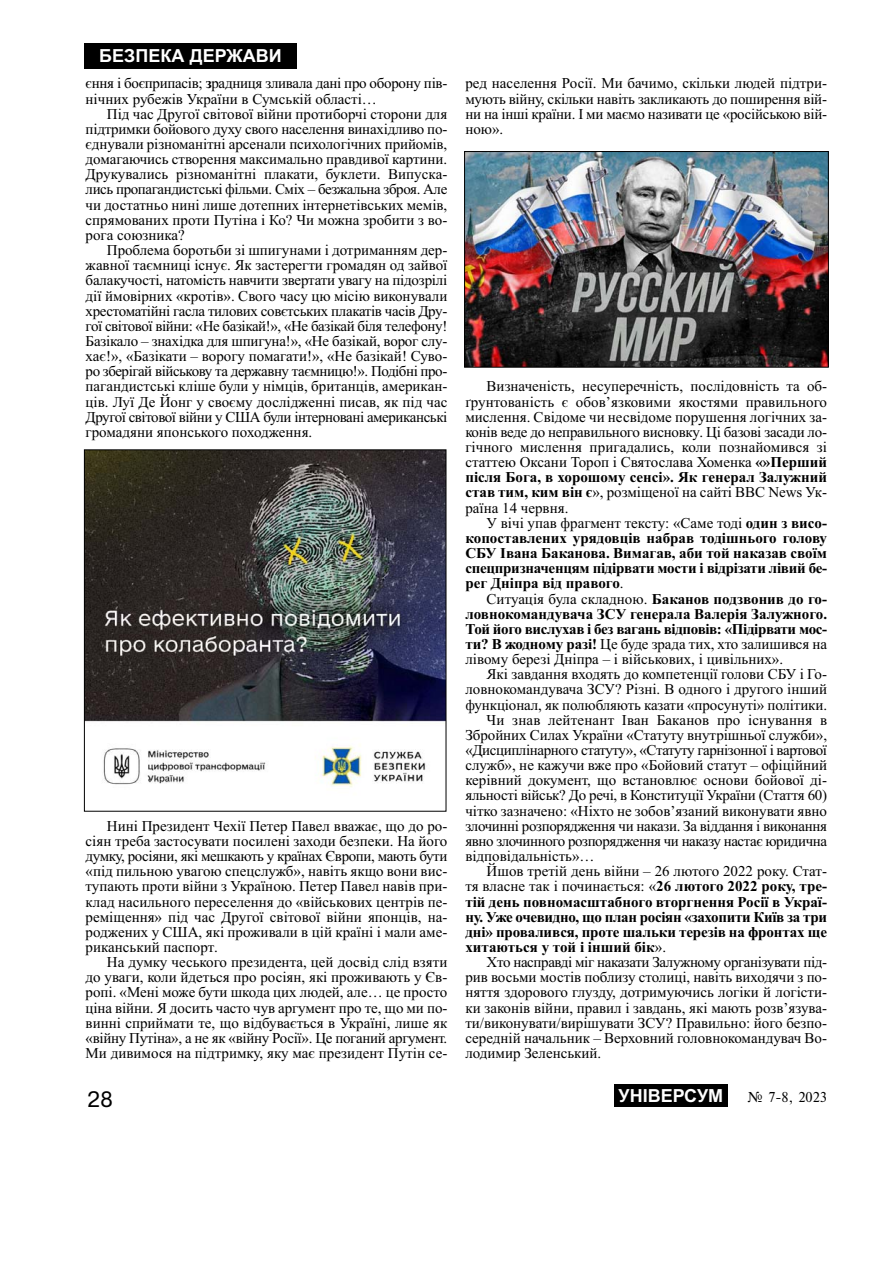
<style>
.page{position:relative;width:893px;height:1263px;background:#fff}
.page>*{position:absolute;margin:0;border:0;box-sizing:border-box;transform-origin:0 0}
.t1{font:21px "Ukr";color:#000}
.t2{font:700 18px "Arial";color:#fff}
.t3{font:15px/15.1px "Times New Roman";color:#000;text-align:justify}
.t4{font:700 15px/15.1px "Times New Roman";letter-spacing:-.02em;color:#000;text-align:justify}
.t5{font:15px/15.1px "Times New Roman";letter-spacing:-.02em;color:#000}
.t6{font:15px "Times New Roman";letter-spacing:-.03em;color:#000}
.t7{font:15px "Times New Roman";letter-spacing:-.025em;color:#000}
.t8{font:700 15px "Times New Roman";color:#000}
.t9{font:15px "Times";color:#000}
.s1{font-weight:700}
.s2{font-weight:400}
</style>
<div class="page">
<div style="left:84px;top:43px;width:213px;height:26px;background:#000"></div>
<div style="left:614px;top:1084px;width:113px;height:23px;background:#000"></div>
<img style="left:86px;top:452px;width:358px;height:335px">
<div style="left:84px;top:450px;width:362px;height:361px;border:1px solid #000"></div>
<img style="left:466px;top:153px;width:360px;height:213px">
<div style="left:464px;top:151px;width:364px;height:217px;border:1px solid #000"></div>
<p class="t2" style="left:99px;top:46px;width:184px">БЕЗПЕКА ДЕРЖАВИ</p>
<p class="t5" style="left:86px;top:77px;width:363px">єння і боєприпасів; <span class="s1">з</span>радниця зливала дані про оборону пів&shy;нічних рубежів України в Сумській області…</p>
<p class="t3" style="left:86px;top:108px;width:363px;text-indent:21px">Під час Другої світової війни протиборчі сторони для підтримки бойового духу свого населення винахідливо по&shy;єднували різноманітні арсенали психологічних прийомів, домагаючись створення максимально правдивої картини.<br>Друкувались різноманітні плакати, буклети. Випуска&shy;лись пропагандистські фільми. Сміх – безжальна зброя. Але чи достатньо нині лише дотепних інтернетівських мемів, спрямованих проти Путіна і Ко? Чи можна зробити з во&shy;рога союзника?</p>
<p class="t3" style="left:86px;top:244px;width:363px;text-indent:21px">Проблема боротьби зі шпигунами і дотриманням дер&shy;жавної таємниці існує. Як застерегти громадян од зайвої балакучості, натомість навчити звертати увагу на підозрілі дії ймовірних «кротів». Свого часу цю місію виконували хрестоматійні гасла тилових совєтських плакатів часів Дру&shy;гої світової війни: «Не базікай!», «Не базікай біля телефону!<br>Базікало – знахідка для шпигуна!», «Не базікай, ворог слу&shy;хає!», «Базікати – ворогу помагати!», «Не базікай! Суво&shy;ро зберігай військову та державну таємницю!». Подібні про&shy;пагандистські кліше були у німців, британців, американ&shy;ців. Луї Де Йонг у своєму дослідженні писав, як під час Другої світової війни у США були інтерновані американські громадяни японського походження.</p>
<p class="t3" style="left:86px;top:820px;width:363px;text-indent:21px">Нині Президент Чехії Петер Павел вважає, що до ро&shy;сіян треба застосувати посилені заходи безпеки. На його думку, росіяни, які мешкають у країнах Європи, мають бути «під пильною увагою спецслужб», навіть якщо вони вис&shy;тупають проти війни з Україною. Петер Павел навів при&shy;клад насильного переселення до «військових центрів пе&shy;реміщення» під час Другої світової війни японців, на&shy;роджених у США, які проживали в цій країні і мали аме&shy;риканський паспорт.</p>
<p class="t3" style="left:86px;top:956px;width:363px;text-indent:21px">На думку чеського президента, цей досвід слід взяти до уваги, коли йдеться про росіян, які проживають у Єв&shy;ропі. «Мені може бути шкода цих людей, але… це просто ціна війни. Я досить часто чув аргумент про те, що ми по&shy;винні сприймати те, що відбувається в Україні, лише як «війну Путіна», а не як «війну Росії». Це поганий аргумент.<br>Ми дивимося на підтримку, яку має президент Путін се-</p>
<p class="t3" style="left:465px;top:77px;width:363px">ред населення Росії. Ми бачимо, скільки людей підтри&shy;мують війну, скільки навіть закликають до поширення вій&shy;ни на інші країни. І ми маємо називати це «російською вій&shy;ною».</p>
<p class="t3" style="left:465px;top:380px;width:363px;text-indent:21px">Визначеність, несуперечність, послідовність та об&shy;ґрунтованість є обов’язковими якостями правильного мислення. Свідоме чи несвідоме порушення логічних за&shy;конів веде до неправильного висновку. Ці базові засади ло&shy;гічного мислення пригадались, коли познайомився зі статтею Оксани Тороп і Святослава Хоменка <span class="s1">«»Перший після Бога, в хорошому сенсі». Як генерал Залужний став тим, ким він є</span>», розміщеної на сайті BBC News Ук&shy;раїна 14 червня.</p>
<p class="t4" style="left:465px;top:517px;width:363px;text-indent:21px"><span class="s2">У вічі упав фрагмент тексту: «Саме тоді</span> один з висо&shy;копоставлених урядовців набрав тодішнього голову СБУ Івана Баканова. Вимагав, аби той наказав своїм спецпризначенцям підірвати мости і відрізати лівий бе&shy;рег Дніпра від правого<span class="s2">.</span></p>
<p class="t4" style="left:465px;top:593px;width:363px;text-indent:21px"><span class="s2">Ситуація була складною.</span> Баканов подзвонив до го&shy;ловнокомандувача ЗСУ генерала Валерія Залужного.<br>Той його вислухав і без вагань відповів: «Підірвати мос&shy;ти? В жодному разі! <span class="s2">Це буде зрада тих, хто залишився на лівому березі Дніпра – і військових, і цивільних».</span></p>
<p class="t3" style="left:486px;top:668px;width:342px">Які завдання входять до компетенції голови СБУ і Го-</p>
<p class="t3" style="left:465px;top:683px;width:363px">ловнокомандувача ЗСУ? Різні. В одного і другого інший</p>
<p class="t3" style="left:465px;top:698px;width:363px">функціонал, як полюбляють казати «просунуті» політики.</p>
<p class="t3" style="left:486px;top:714px;width:342px">Чи знав лейтенант Іван Баканов про існування в</p>
<p class="t3" style="left:465px;top:729px;width:363px">Збройних Силах України «Статуту внутрішньої служби»,</p>
<p class="t6" style="left:465px;top:745px;width:363px">«Дисциплінарного статуту», «Статуту гарнізонної і вартової</p>
<p class="t3" style="left:465px;top:759px;width:363px">служб», не кажучи вже про «Бойовий статут – офіційний</p>
<p class="t3" style="left:465px;top:774px;width:363px">керівний документ, що встановлює основи бойової ді-</p>
<p class="t5" style="left:465px;top:789px;width:363px">яльності військ? До речі, в Конституції України (Стаття 60)</p>
<p class="t3" style="left:465px;top:804px;width:363px">чітко зазначено: «Ніхто не зобов’язаний виконувати явно</p>
<p class="t7" style="left:465px;top:820px;width:363px">злочинні розпорядження чи накази. За віддання і виконання</p>
<p class="t6" style="left:465px;top:836px;width:363px">явно злочинного розпорядження чи наказу настає юридична</p>
<p class="t3" style="left:465px;top:850px;width:131px">відповідальність»…</p>
<p class="t3" style="left:486px;top:865px;width:342px">Йшов третій день війни – 26 лютого 2022 року. Стат-</p>
<p class="t3" style="left:465px;top:880px;width:363px">тя власне так і починається: «<span class="s1">26 лютого 2022 року, тре-</span></p>
<p class="t8" style="left:465px;top:897px;width:363px">тій день повномасштабного вторгнення Росії в Украї-</p>
<p class="t4" style="left:465px;top:911px;width:363px">ну. Уже очевидно, що план росіян «захопити Київ за три</p>
<p class="t4" style="left:465px;top:926px;width:363px">дні» провалився, проте шальки терезів на фронтах ще</p>
<p class="t8" style="left:465px;top:942px;width:202px">хитаються у той і інший бік<span class="s2">».</span></p>
<p class="t7" style="left:486px;top:957px;width:342px">Хто насправді міг наказати Залужному організувати під-</p>
<p class="t3" style="left:465px;top:971px;width:363px">рив восьми мостів поблизу столиці, навіть виходячи з по-</p>
<p class="t3" style="left:465px;top:986px;width:363px">няття здорового глузду, дотримуючись логіки й логісти-</p>
<p class="t3" style="left:465px;top:1001px;width:363px">ки законів війни, правил і завдань, які мають розв’язува-</p>
<p class="t3" style="left:465px;top:1017px;width:363px">ти/виконувати/вирішувати ЗСУ? Правильно: його безпо-</p>
<p class="t3" style="left:465px;top:1032px;width:363px">середній начальник – Верховний головнокомандувач Во-</p>
<p class="t3" style="left:465px;top:1047px;width:137px">лодимир Зеленський.</p>
<h1 class="t1" style="left:87px;top:1087px;width:27px">28</h1>
<p class="t2" style="left:618px;top:1085px;width:106px">УНІВЕРСУМ</p>
<p class="t9" style="left:747px;top:1088px;width:81px">‹ 7-8, 2023</p>
</div>
